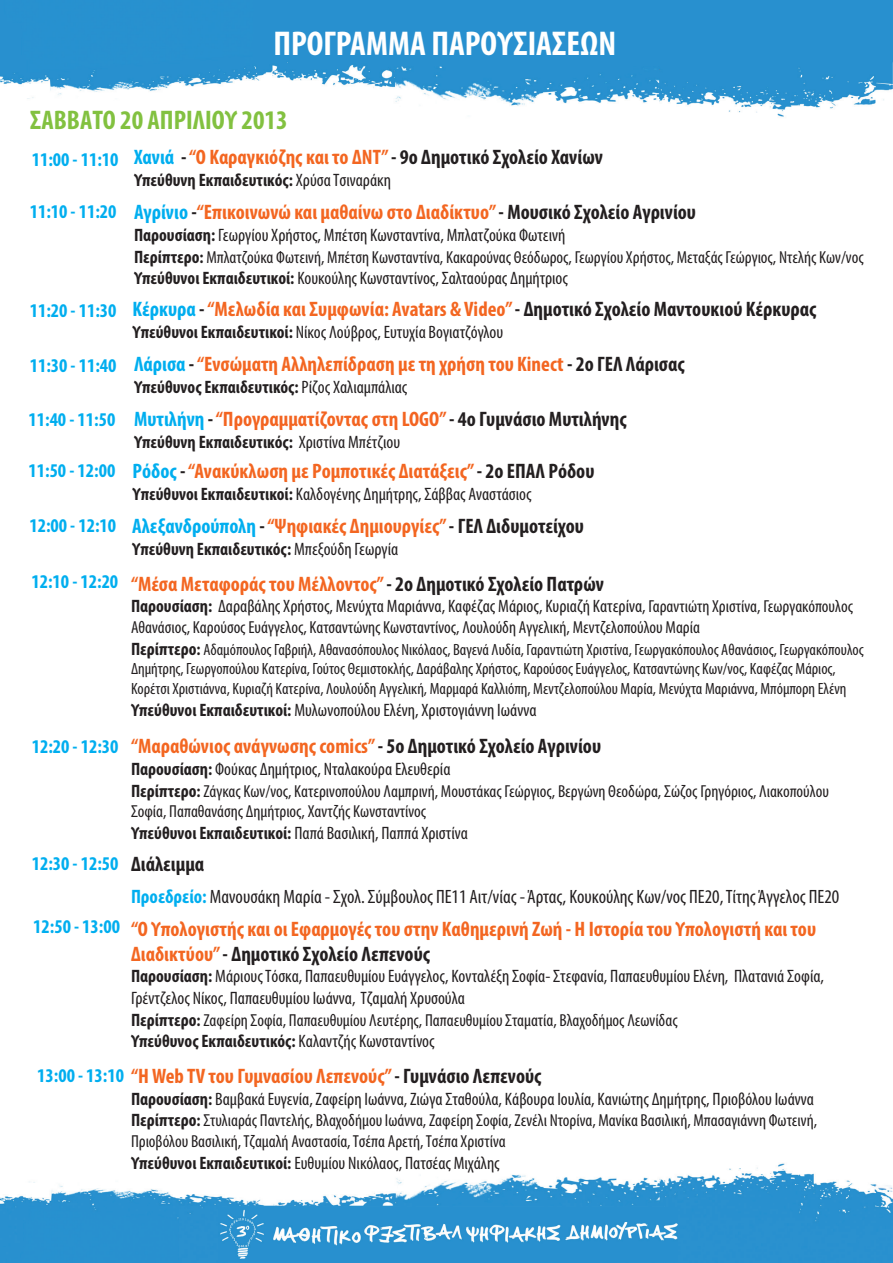
<style>
.page{position:relative;width:893px;height:1263px;background:#fff}
.page>*{position:absolute;margin:0;border:0;box-sizing:border-box;transform-origin:0 0}
.t1{font:700 condensed 34.5px "Myriad Pro";color:#fff}
.t2{font:700 condensed 27px "Myriad Pro";color:#82c140}
.t3{font:700 condensed 21px/25.2px "Myriad Pro";color:#f36621}
.t4{font:700 condensed 21px "Myriad Pro";color:#231f20}
.t5{font:700 condensed 21px "Myriad Pro";color:#f36421}
.t6{font:700 condensed 19.5px "Myriad Pro";color:#00aeef}
.t7{font:condensed 19.35px "Myriad Pro";color:#231f20}
.t8{font:condensed 18px/21.6px "Myriad Pro";color:#231f20}
.t9{font:700 condensed 18px "Myriad Pro";color:#231f20}
.t10{font:condensed 17.4px/20.9px "Myriad Pro";color:#231f20}
.t11{font:condensed 16.35px/19.6px "Myriad Pro";color:#231f20}
.s1{color:#00aeef}
.s2{color:#f36621}
.s3{font-weight:400}
.s4{color:#231f20}
.s5{font-weight:700}
.s6{font-weight:700;font-size:18px}
.s7{font-size:17.4px}
.s8{font-weight:700;font-size:17.4px}
.s9{font-weight:700;font-size:19.5px;color:#00aeef}
.s10{font-size:19.5px;color:#00aeef}
</style>
<div class="page">
<img style="left:0;top:1163px;width:892px;height:100px">
<img style="left:219px;top:1207px;width:459px;height:54px">
<img style="left:0;top:0;width:893px;height:117px">
<h1 class="t1" style="left:273px;top:22px;width:344px">ΠΡΟΓΡΑΜΜΑ ΠΑΡΟΥΣΙΑΣΕΩΝ</h1>
<h2 class="t2" style="left:30px;top:103px;width:259px">ΣΑΒΒΑΤΟ 20 ΑΠΡΙΛΙΟΥ 2013</h2>
<p class="t6" style="left:32px;top:147px;width:88px">11:00 - 11:10</p>
<p class="t6" style="left:30px;top:200px;width:88px">11:10 - 11:20</p>
<p class="t6" style="left:30px;top:299px;width:88px">11:20 - 11:30</p>
<p class="t6" style="left:30px;top:353px;width:88px">11:30 - 11:40</p>
<p class="t6" style="left:29px;top:407px;width:88px">11:40 - 11:50</p>
<p class="t6" style="left:29px;top:458px;width:88px">11:50 - 12:00</p>
<p class="t6" style="left:29px;top:513px;width:88px">12:00 - 12:10</p>
<p class="t6" style="left:31px;top:569px;width:88px">12:10 - 12:20</p>
<p class="t6" style="left:32px;top:734px;width:88px">12:20 - 12:30</p>
<p class="t6" style="left:32px;top:851px;width:88px">12:30 - 12:50</p>
<p class="t6" style="left:33px;top:914px;width:88px">12:50 - 13:00</p>
<p class="t4" style="left:134px;top:144px;width:470px"><span class="s1">Χανιά</span> - <span class="s2">“Ο Καραγκιόζης και το ΔΝΤ”</span> - 9ο Δημοτικό Σχολείο Χανίων</p>
<p class="t9" style="left:134px;top:169px;width:259px">Υπεύθυνη Εκπαιδευτικός: <span class="s3">Χρύσα Τσιναράκη</span></p>
<p class="t3" style="left:134px;top:199px;width:564px"><span class="s1">Αγρίνιο</span> <span class="s4">-</span>“Επικοινωνώ και μαθαίνω στο Διαδίκτυο” <span class="s4">- Μουσικό Σχολείο Αγρινίου</span></p>
<p class="t8" style="left:134px;top:224px;width:433px"><span class="s5">Παρουσίαση:</span> Γεωργίου Χρήστος, Μπέτση Κωνσταντίνα, Μπλατζούκα Φωτεινή</p>
<p class="t10" style="left:134px;top:246px;width:731px"><span class="s6">Περίπτερο</span><span class="s5">:</span> Μπλατζούκα Φωτεινή, Μπέτση Κωνσταντίνα, Κακαρούνας Θεόδωρος, Γεωργίου Χρήστος, Μεταξάς Γεώργιος, Ντελής Κων/νος</p>
<p class="t8" style="left:134px;top:267px;width:435px"><span class="s5">Υπεύθυνοι Εκπαιδευτικοί:</span> Κουκούλης Κωνσταντίνος, Σαλταούρας Δημήτριος</p>
<p class="t4" style="left:132px;top:296px;width:686px"><span class="s1">Κέρκυρα</span> - <span class="s2">“Μελωδία και Συμφωνία: Avatars &amp; Video”</span> - Δημοτικό Σχολείο Μαντουκιού Κέρκυρας</p>
<p class="t8" style="left:133px;top:321px;width:372px"><span class="s5">Υπεύθυνοι Εκπαιδευτικοί:</span> Νίκος Λούβρος, Ευτυχία Βογιατζόγλου</p>
<p class="t3" style="left:134px;top:351px;width:552px"><span class="s1">Λάρισα</span> <span class="s4">-</span> “Ενσώματη Αλληλεπίδραση με τη χρήση του Kinect <span class="s4">- 2ο ΓΕΛ Λάρισας</span></p>
<p class="t9" style="left:134px;top:375px;width:275px">Υπεύθυνος Εκπαιδευτικός: <span class="s3">Ρίζος Χαλιαμπάλιας</span></p>
<p class="t5" style="left:134px;top:406px;width:494px"><span class="s1">Μυτιλήνη</span> <span class="s4">-</span> “Προγραμματίζοντας στη LOGO” <span class="s4">- 4o Γυμνάσιο Μυτιλήνης</span></p>
<p class="t9" style="left:134px;top:431px;width:268px">Υπεύθυνη Εκπαιδευτικός: <span class="s3">Χριστίνα Μπέτζιου</span></p>
<p class="t3" style="left:133px;top:458px;width:463px"><span class="s1">Ρόδος</span> <span class="s4">-</span> “Ανακύκλωση με Ρομποτικές Διατάξεις” <span class="s4">- 2ο ΕΠΑΛ Ρόδου</span></p>
<p class="t8" style="left:133px;top:483px;width:401px"><span class="s5">Υπεύθυνοι Εκπαιδευτικοί:</span> Καλδογένης Δημήτρης, Σάββας Αναστάσιος</p>
<p class="t3" style="left:132px;top:513px;width:453px"><span class="s1">Αλεξανδρούπολη</span> <span class="s4">-</span> “Ψηφιακές Δημιουργίες” <span class="s4">- ΓΕΛ Διδυμοτείχου</span></p>
<p class="t9" style="left:132px;top:538px;width:268px">Υπεύθυνη Εκπαιδευτικός: <span class="s3">Μπεξούδη Γεωργία</span></p>
<p class="t3" style="left:131px;top:570px;width:474px">“Μέσα Μεταφοράς του Μέλλοντος” <span class="s4">- 2ο Δημοτικό Σχολείο Πατρών</span></p>
<p class="t8" style="left:131px;top:595px;width:723px"><span class="s5">Παρουσίαση:</span> Δαραβάλης Χρήστος, Μενύχτα Μαριάννα, Καφέζας Μάριος, Κυριαζή Κατερίνα, <span class="s7">Γαραντιώτη Χριστίνα, Γεωργακόπουλος</span></p>
<p class="t10" style="left:131px;top:617px;width:570px">Αθανάσιος, Καρούσος Ευάγγελος, Κατσαντώνης Κωνσταντίνος, Λουλούδη Αγγελική, Μεντζελοπούλου Μαρία</p>
<p class="t11" style="left:131px;top:639px;width:734px"><span class="s6">Περίπτερο</span><span class="s8">:</span> Αδαμόπουλος Γαβριήλ, Αθανασόπουλος Νικόλαος, Βαγενά Λυδία, Γαραντιώτη Χριστίνα, Γεωργακόπουλος Αθανάσιος, Γεωργακόπουλος<br>Δημήτρης, Γεωργοπούλου Κατερίνα, Γούτος Θεμιστοκλής, Δαράβαλης Χρήστος, Καρούσος Ευάγγελος, Κατσαντώνης Κων/νος, Καφέζας Μάριος,<br>Κορέτσι Χριστιάννα, Κυριαζή Κατερίνα, Λουλούδη Αγγελική, Μαρμαρά Καλλιόπη, Μεντζελοπούλου Μαρία, Μενύχτα Μαριάννα, Μπόμπορη Ελένη</p>
<p class="t8" style="left:131px;top:698px;width:407px"><span class="s5">Υπεύθυνοι Εκπαιδευτικοί:</span> Μυλωνοπούλου Ελένη, Χριστογιάννη Ιωάννα</p>
<p class="t3" style="left:131px;top:733px;width:472px">“Μαραθώνιος ανάγνωσης comics” <span class="s4">- 5ο Δημοτικό Σχολείο Αγρινίου</span></p>
<p class="t8" style="left:131px;top:758px;width:321px"><span class="s5">Παρουσίαση:</span> Φούκας Δημήτριος, Νταλακούρα Ελευθερία</p>
<p class="t10" style="left:131px;top:780px;width:699px"><span class="s6">Περίπτερο</span><span class="s5">:</span> Ζάγκας Κων/νος, Κατερινοπούλου Λαμπρινή, Μουστάκας Γεώργιος, Βεργώνη Θεοδώρα, Σώζος Γρηγόριος, Λιακοπούλου<br>Σοφία, Παπαθανάσης Δημήτριος, Χαντζής Κωνσταντίνος</p>
<p class="t8" style="left:131px;top:822px;width:338px"><span class="s5">Υπεύθυνοι Εκπαιδευτικοί:</span> Παπά Βασιλική, Παππά Χριστίνα</p>
<p class="t4" style="left:131px;top:850px;width:75px">Διάλειμμα</p>
<p class="t7" style="left:131px;top:884px;width:710px"><span class="s9">Προεδρείο:</span> Μανουσάκη Μαρία - Σχολ. Σύμβουλος ΠΕ11 Αιτ/νίας - Άρτας, Κουκούλης Κων/νος ΠΕ20, Τίτης Άγγελος ΠΕ20</p>
<p class="t3" style="left:131px;top:915px;width:687px">“Ο Υπολογιστής και οι Εφαρμογές του στην Καθημερινή Ζωή - Η Ιστορία του Υπολογιστή και του<br>Διαδικτύου” <span class="s4">- Δημοτικό Σχολείο Λεπενούς</span></p>
<p class="t8" style="left:131px;top:965px;width:694px"><span class="s5">Παρουσίαση:</span> Μάριους Τόσκα, Παπαευθυμίου Ευάγγελος, Κονταλέξη Σοφία- Στεφανία, Παπαευθυμίου Ελένη, Πλατανιά Σοφία,<br>Γρέντζελος Νίκος, Παπαευθυμίου Ιωάννα, Τζαμαλή Χρυσούλα</p>
<p class="t10" style="left:131px;top:1009px;width:548px"><span class="s6">Περίπτερο</span><span class="s5">:</span> Ζαφείρη Σοφία, Παπαευθυμίου Λευτέρης, Παπαευθυμίου Σταματία, Βλαχοδήμος Λεωνίδας</p>
<p class="t9" style="left:131px;top:1030px;width:305px">Υπεύθυνος Εκπαιδευτικός: <span class="s3">Καλαντζής Κωνσταντίνος</span></p>
<p class="t3" style="left:37px;top:1063px;width:506px"><span class="s10">13:00 - 13:10</span> “Η Web TV του Γυμνασίου Λεπενούς” <span class="s4">- Γυμνάσιο Λεπενούς</span></p>
<p class="t8" style="left:131px;top:1088px;width:684px"><span class="s5">Παρουσίαση:</span> Βαμβακά Ευγενία, Ζαφείρη Ιωάννα, Ζιώγα Σταθούλα, Κάβουρα Ιουλία, Κανιώτης Δημήτρης, Πριοβόλου Ιωάννα</p>
<p class="t10" style="left:131px;top:1110px;width:688px"><span class="s6">Περίπτερο</span><span class="s5">:</span> Στυλιαράς Παντελής, Βλαχοδήμου Ιωάννα, Ζαφείρη Σοφία, Ζενέλι Ντορίνα, Μανίκα Βασιλική, Μπασαγιάννη Φωτεινή,<br>Πριοβόλου Βασιλική, Τζαμαλή Αναστασία, Τσέπα Αρετή, Τσέπα Χριστίνα</p>
<p class="t8" style="left:131px;top:1152px;width:370px"><span class="s5">Υπεύθυνοι Εκπαιδευτικοί:</span> Ευθυμίου Νικόλαος, Πατσέας Μιχάλης</p>
</div>
